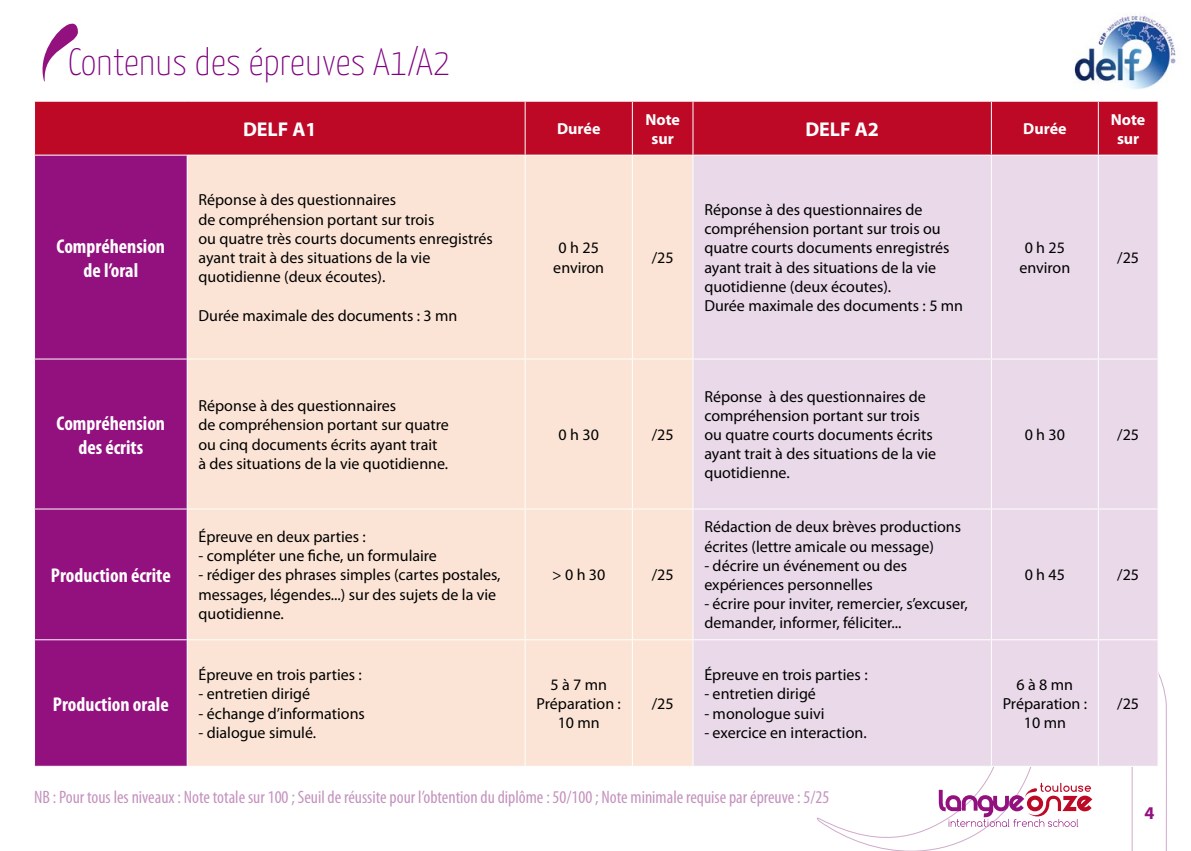
<style>
.page{position:relative;width:1191px;height:851px;background:#fff}
.page>*{position:absolute;margin:0;border:0;box-sizing:border-box;transform-origin:0 0}
.t1{font:100 38px "Yanone Kaffeesatz";letter-spacing:.01em;color:#800080}
.t2{font:700 condensed 20px/24px "Myriad Pro";color:#fff;text-align:center}
.t3{font:700 20px "Myriad Pro";color:#fff}
.t4{font:condensed 18px "Myriad Pro";color:#c493be}
.t5{font:700 18px "Myriad Pro";color:#93117e}
.t6{font:16px/19.2px "Myriad Pro";color:#000}
.t7{font:700 16px/19.2px "Myriad Pro";color:#fff;text-align:center}
</style>
<div class="page">
<svg style="left:937px;top:782px;width:156px;height:44px"></svg>
<img style="left:1074px;top:14px;width:102px;height:75px">
<div style="left:35px;top:102px;width:1122px;height:53px;background:#bd0926"></div>
<div style="left:35px;top:156px;width:152px;height:609px;background:#93117e"></div>
<div style="left:188px;top:156px;width:504px;height:609px;background:#fbe4d5"></div>
<div style="left:693px;top:156px;width:464px;height:609px;background:#e9d9e9"></div>
<hr style="left:524px;top:102px;width:1px;height:53px;background:#fff">
<hr style="left:632px;top:102px;width:1px;height:53px;background:#fff">
<hr style="left:692px;top:102px;width:1px;height:53px;background:#fff">
<hr style="left:991px;top:102px;width:1px;height:53px;background:#fff">
<hr style="left:1097px;top:102px;width:1px;height:53px;background:#fff">
<hr style="left:524px;top:156px;width:1px;height:202px;background:#fff">
<hr style="left:632px;top:156px;width:1px;height:202px;background:#fff">
<hr style="left:991px;top:156px;width:1px;height:202px;background:#fff">
<hr style="left:1097px;top:156px;width:1px;height:202px;background:#fff">
<hr style="left:693px;top:358px;width:298px;height:1px;background:#fff">
<hr style="left:991px;top:358px;width:107px;height:1px;background:#fff">
<hr style="left:991px;top:359px;width:1px;height:149px;background:#fff">
<hr style="left:1098px;top:358px;width:60px;height:1px;background:#fff">
<hr style="left:1097px;top:359px;width:1px;height:149px;background:#fff">
<hr style="left:991px;top:509px;width:1px;height:130px;background:#fff">
<hr style="left:1097px;top:509px;width:1px;height:130px;background:#fff">
<hr style="left:34px;top:358px;width:153px;height:1px;background:#fff">
<hr style="left:187px;top:358px;width:338px;height:1px;background:#fff">
<hr style="left:525px;top:358px;width:107px;height:1px;background:#fff">
<hr style="left:524px;top:359px;width:1px;height:149px;background:#fff">
<hr style="left:632px;top:358px;width:61px;height:1px;background:#fff">
<hr style="left:632px;top:359px;width:1px;height:149px;background:#fff">
<hr style="left:524px;top:509px;width:1px;height:130px;background:#fff">
<hr style="left:632px;top:509px;width:1px;height:130px;background:#fff">
<hr style="left:34px;top:508px;width:153px;height:1px;background:#fff">
<hr style="left:187px;top:508px;width:338px;height:1px;background:#fff">
<hr style="left:525px;top:508px;width:107px;height:1px;background:#fff">
<hr style="left:632px;top:508px;width:61px;height:1px;background:#fff">
<hr style="left:693px;top:508px;width:298px;height:1px;background:#fff">
<hr style="left:991px;top:508px;width:107px;height:1px;background:#fff">
<hr style="left:1098px;top:508px;width:60px;height:1px;background:#fff">
<hr style="left:693px;top:639px;width:298px;height:1px;background:#fff">
<hr style="left:991px;top:639px;width:107px;height:1px;background:#fff">
<hr style="left:991px;top:640px;width:1px;height:125px;background:#fff">
<hr style="left:1098px;top:639px;width:60px;height:1px;background:#fff">
<hr style="left:1097px;top:640px;width:1px;height:125px;background:#fff">
<hr style="left:34px;top:639px;width:153px;height:1px;background:#fff">
<hr style="left:187px;top:639px;width:338px;height:1px;background:#fff">
<hr style="left:525px;top:639px;width:107px;height:1px;background:#fff">
<hr style="left:524px;top:640px;width:1px;height:125px;background:#fff">
<hr style="left:632px;top:639px;width:61px;height:1px;background:#fff">
<hr style="left:632px;top:640px;width:1px;height:125px;background:#fff">
<svg style="left:42px;top:23px;width:36px;height:59px"></svg>
<h1 class="t1" style="left:68px;top:39px;width:383px">Contenus des épreuves A1/A2</h1>
<p class="t3" style="left:243px;top:116px;width:75px">DELF A1</p>
<p class="t7" style="left:557px;top:119px;width:45px">Durée</p>
<p class="t7" style="left:645px;top:109px;width:36px">Note sur</p>
<p class="t3" style="left:805px;top:116px;width:75px">DELF A2</p>
<p class="t7" style="left:1023px;top:119px;width:45px">Durée</p>
<p class="t7" style="left:1111px;top:109px;width:36px">Note sur</p>
<p class="t2" style="left:57px;top:233px;width:110px">Compréhension de l’oral</p>
<p class="t6" style="left:198px;top:190px;width:296px">Réponse à des questionnaires<br>de compréhension portant sur trois<br>ou quatre très courts documents enregistrés ayant trait à des situations de la vie quotidienne (deux écoutes).</p>
<p class="t6" style="left:198px;top:305px;width:260px">Durée maximale des documents : 3 mn</p>
<p class="t6" style="left:553px;top:238px;width:52px;text-align:center">0 h 25 environ</p>
<p class="t6" style="left:651px;top:248px;width:23px">/25</p>
<p class="t6" style="left:704px;top:200px;width:260px">Réponse à des questionnaires de compréhension portant sur trois ou quatre courts documents enregistrés ayant trait à des situations de la vie quotidienne (deux écoutes).<br>Durée maximale des documents : 5 mn</p>
<p class="t6" style="left:1019px;top:238px;width:52px;text-align:center">0 h 25 environ</p>
<p class="t6" style="left:1117px;top:248px;width:23px">/25</p>
<p class="t2" style="left:57px;top:410px;width:110px">Compréhension des écrits</p>
<p class="t6" style="left:198px;top:396px;width:252px">Réponse à des questionnaires<br>de compréhension portant sur quatre ou cinq documents écrits ayant trait à des situations de la vie quotidienne.</p>
<p class="t6" style="left:558px;top:425px;width:42px">0 h 30</p>
<p class="t6" style="left:651px;top:425px;width:23px">/25</p>
<p class="t6" style="left:704px;top:386px;width:233px">Réponse à des questionnaires de compréhension portant sur trois ou quatre courts documents écrits ayant trait à des situations de la vie quotidienne.</p>
<p class="t6" style="left:1024px;top:425px;width:42px">0 h 30</p>
<p class="t6" style="left:1117px;top:425px;width:23px">/25</p>
<p class="t2" style="left:51px;top:562px;width:121px">Production écrite</p>
<p class="t6" style="left:198px;top:526px;width:169px">Épreuve en deux parties :</p>
<p class="t6" style="left:198px;top:546px;width:240px">- compléter une fiche, un formulaire</p>
<p class="t6" style="left:198px;top:565px;width:303px">- rédiger des phrases simples (cartes postales, messages, légendes...) sur des sujets de la vie quotidienne.</p>
<p class="t6" style="left:552px;top:565px;width:55px">&gt; 0 h 30</p>
<p class="t6" style="left:651px;top:565px;width:23px">/25</p>
<p class="t6" style="left:704px;top:517px;width:258px">Rédaction de deux brèves productions écrites (lettre amicale ou message)</p>
<p class="t6" style="left:704px;top:555px;width:204px">- décrire un événement ou des expériences personnelles</p>
<p class="t6" style="left:704px;top:594px;width:265px">- écrire pour inviter, remercier, s’excuser, demander, informer, féliciter...</p>
<p class="t6" style="left:1024px;top:565px;width:42px">0 h 45</p>
<p class="t6" style="left:1117px;top:565px;width:23px">/25</p>
<p class="t2" style="left:53px;top:691px;width:117px">Production orale</p>
<p class="t6" style="left:198px;top:665px;width:165px">Épreuve en trois parties :</p>
<p class="t6" style="left:198px;top:684px;width:113px">- entretien dirigé</p>
<p class="t6" style="left:198px;top:703px;width:168px">- échange d’informations</p>
<p class="t6" style="left:198px;top:722px;width:119px">- dialogue simulé.</p>
<p class="t6" style="left:536px;top:674px;width:86px;text-align:center">5 à 7 mn<br>Préparation :<br>10 mn</p>
<p class="t6" style="left:651px;top:693px;width:23px">/25</p>
<p class="t6" style="left:704px;top:665px;width:165px">Épreuve en trois parties :</p>
<p class="t6" style="left:704px;top:684px;width:113px">- entretien dirigé</p>
<p class="t6" style="left:704px;top:703px;width:122px">- monologue suivi</p>
<p class="t6" style="left:704px;top:722px;width:164px">- exercice en interaction.</p>
<p class="t6" style="left:1002px;top:674px;width:86px;text-align:center">6 à 8 mn<br>Préparation :<br>10 mn</p>
<p class="t6" style="left:1117px;top:693px;width:23px">/25</p>
<p class="t4" style="left:34px;top:786px;width:797px">NB : Pour tous les niveaux : Note totale sur 100 ; Seuil de réussite pour l’obtention du diplôme : 50/100 ; Note minimale requise par épreuve : 5/25</p>
<p class="t5" style="left:1144px;top:800px;width:11px">4</p>
</div>
